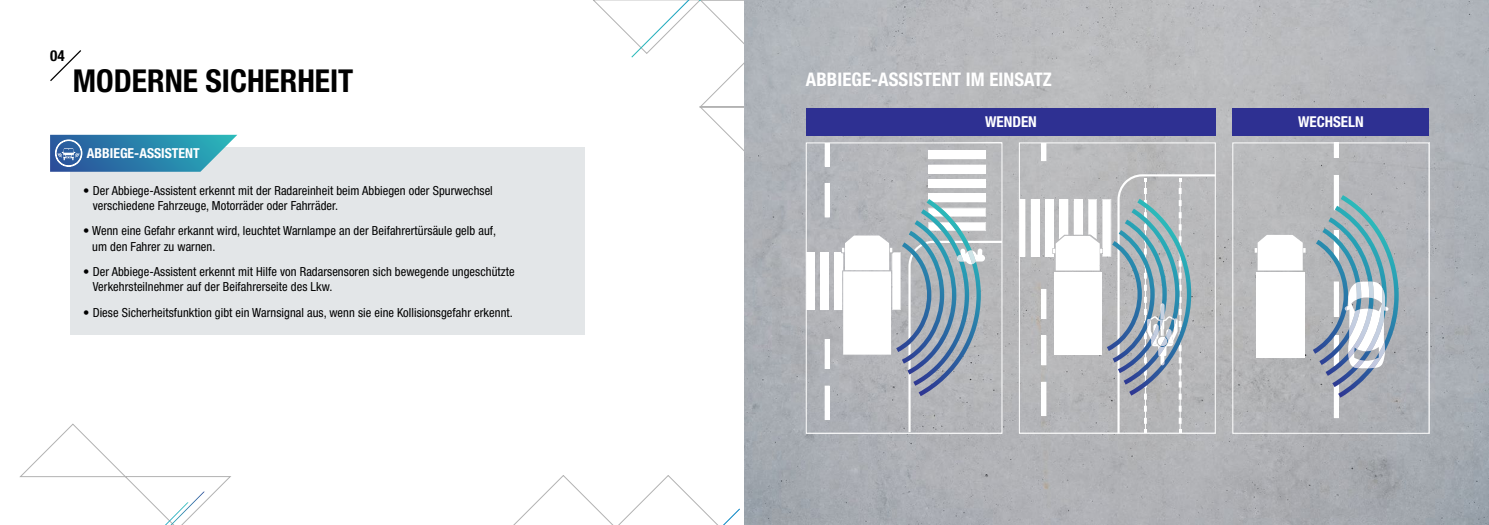
<style>
.page{position:relative;width:1489px;height:525px;background:#fff}
.page>*{position:absolute;margin:0;border:0;box-sizing:border-box;transform-origin:0 0}
.t1{font:700 condensed 31.5px "Helvetica Neue LT Std";color:#000}
.t2{font:700 condensed 18.75px "Helvetica Neue LT Std";letter-spacing:.005em;color:#fff}
.t3{font:700 condensed 15.12px "Helvetica Neue LT Std";color:#000}
.t4{font:700 condensed 15px "Helvetica Neue LT Std";color:#fff}
.t5{font:700 condensed 13.75px "Helvetica Neue LT Std";color:#fff}
.t6{font:condensed 12.5px/15px "Helvetica Neue LT Std";letter-spacing:.005em;color:#000}
</style>
<div class="page">
<svg style="left:19px;top:423px;width:212px;height:101px"></svg>
<svg style="left:50px;top:50px;width:31px;height:31px"></svg>
<svg style="left:514px;top:475px;width:226px;height:49px"></svg>
<svg style="left:593px;top:0;width:151px;height:151px"></svg>
<div style="left:71px;top:147px;width:514px;height:188px;background:#e3e6e8"></div>
<svg style="left:50px;top:135px;width:187px;height:37px;background:#438db2"></svg>
<img style="left:744px;top:0;width:744px;height:524px">
<svg style="left:808px;top:144px;width:192px;height:287px;fill:#b6b7bb"></svg>
<svg style="left:820px;top:179px;width:180px;height:252px"></svg>
<div style="left:806px;top:142px;width:196px;height:291px;border:1px solid #fff"></div>
<svg style="left:1021px;top:144px;width:192px;height:30px;background:#babbbd"></svg>
<svg style="left:1021px;top:174px;width:192px;height:257px"></svg>
<div style="left:1019px;top:142px;width:196px;height:291px;border:1px solid #fff"></div>
<svg style="left:1234px;top:144px;width:193px;height:287px;background:#b6bcc1"></svg>
<div style="left:1232px;top:142px;width:197px;height:291px;border:1px solid #fff"></div>
<div style="left:806px;top:108px;width:409px;height:27px;background:#2e3092"></div>
<div style="left:1232px;top:108px;width:197px;height:27px;background:#2e3092"></div>
<p class="t3" style="left:50px;top:46px;width:16px">04</p>
<h1 class="t1" style="left:73px;top:62px;width:282px">MODERNE SICHERHEIT</h1>
<p class="t5" style="left:87px;top:145px;width:114px">ABBIEGE-ASSISTENT</p>
<p class="t6" style="left:93px;top:183px;width:401px;text-indent:-9px">• Der Abbiege-Assistent erkennt mit der Radareinheit beim Abbiegen oder Spurwechsel verschiedene Fahrzeuge, Motorräder oder Fahrräder.</p>
<p class="t6" style="left:92px;top:223px;width:405px;text-indent:-9px">• Wenn eine Gefahr erkannt wird, leuchtet Warnlampe an der Beifahrertürsäule gelb auf, um den Fahrer zu warnen.</p>
<p class="t6" style="left:93px;top:264px;width:423px;text-indent:-9px">• Der Abbiege-Assistent erkennt mit Hilfe von Radarsensoren sich bewegende ungeschützte<br>Verkehrsteilnehmer auf der Beifahrerseite des Lkw.</p>
<p class="t6" style="left:83px;top:304px;width:431px">• Diese Sicherheitsfunktion gibt ein Warnsignal aus, wenn sie eine Kollisionsgefahr erkennt.</p>
<h2 class="t2" style="left:806px;top:68px;width:247px">ABBIEGE-ASSISTENT IM EINSATZ</h2>
<p class="t4" style="left:985px;top:113px;width:53px">WENDEN</p>
<p class="t4" style="left:1297px;top:113px;width:67px">WECHSELN</p>
</div>
